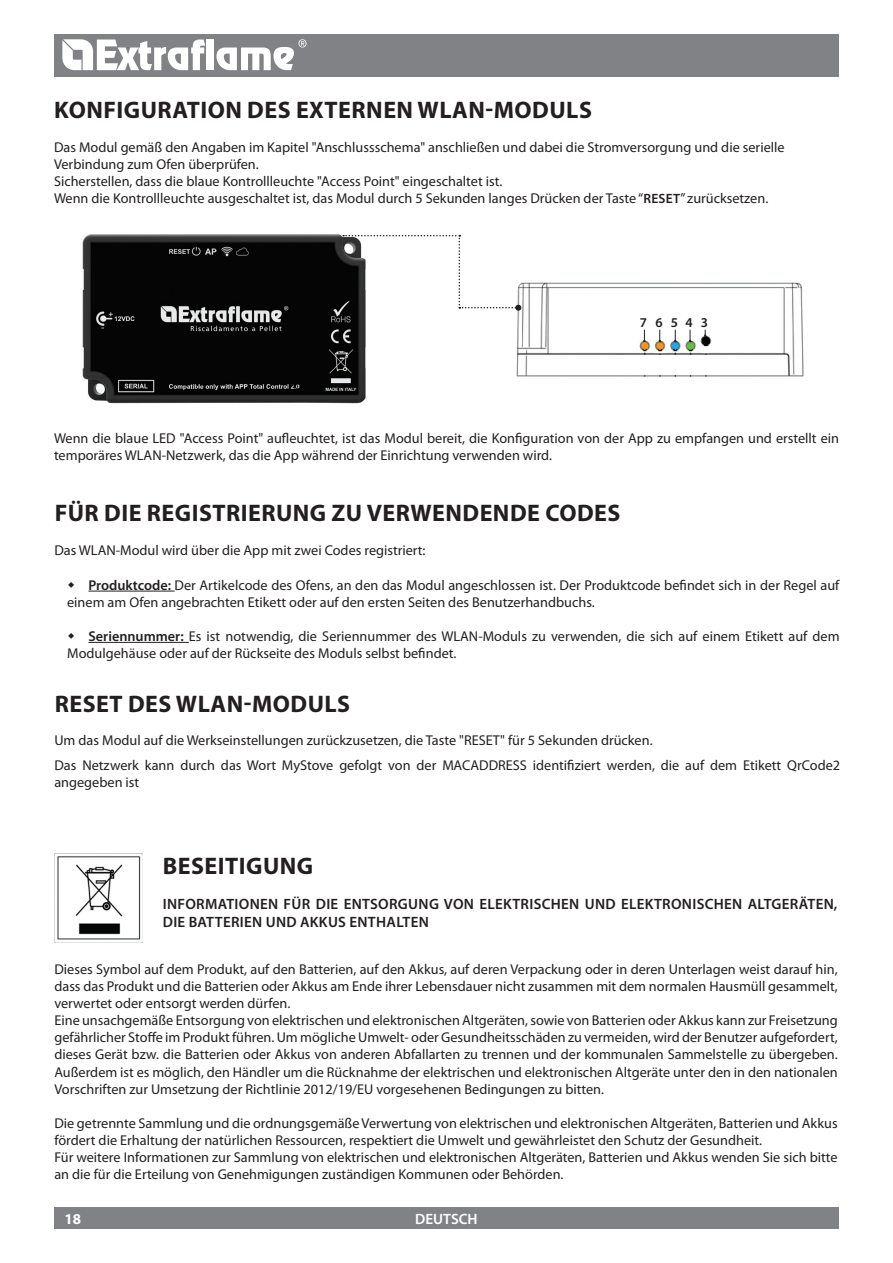
<style>
.page{position:relative;width:893px;height:1263px;background:#fff}
.page>*{position:absolute;margin:0;border:0;box-sizing:border-box;transform-origin:0 0}
.t1{font:700 24px "Myriad Pro";letter-spacing:.02em;color:#231f20}
.t2{font:600 15px "Myriad Pro";letter-spacing:.02em;color:#231f20}
.t3{font:600 15px "Myriad Pro";color:#fff}
.t4{font:700 15px "Myriad Pro";color:#fff}
.t5{font:14.25px/17.1px "Myriad Pro";color:#231f20}
.t6{font:600 13.5px "Myriad Pro";letter-spacing:.595em;color:#231f20}
.s1{font-weight:600;font-size:13.5px}
.s2{font-weight:600}
</style>
<div class="page">
<img style="left:516px;top:282px;width:288px;height:95px">
<svg style="left:643px;top:330px;width:2px;height:12px"></svg>
<svg style="left:659px;top:330px;width:2px;height:12px"></svg>
<svg style="left:674px;top:330px;width:2px;height:12px"></svg>
<svg style="left:689px;top:330px;width:2px;height:12px"></svg>
<svg style="left:704px;top:330px;width:2px;height:7px"></svg>
<img style="left:82px;top:234px;width:284px;height:170px">
<svg style="left:343px;top:235px;width:178px;height:76px"></svg>
<img style="left:54px;top:854px;width:89px;height:88px">
<div style="left:54px;top:34px;width:785px;height:43px;background:#808285"></div>
<div style="left:54px;top:1208px;width:785px;height:21px;background:#808285"></div>
<svg style="left:62px;top:39px;width:143px;height:31px"></svg>
<div style="left:207px;top:40px;width:7px;height:30px;background:#fff"></div>
<svg style="left:216px;top:39px;width:90px;height:31px"></svg>
<hr style="left:88px;top:591px;width:87px;height:1px;background:#231f20">
<hr style="left:88px;top:642px;width:101px;height:1px;background:#231f20">
<h1 class="t1" style="left:54px;top:94px;width:16px">KONF</h1>
<h1 class="t1" style="left:117px;top:94px;width:266px">IGURATION DES EXTERNEN</h1>
<h1 class="t1" style="left:418px;top:94px;width:174px">WLAN-MODULS</h1>
<p class="t5" style="left:54px;top:139px;width:732px">Das Modul gemäß den Angaben im Kapitel "Anschlussschema" anschließen und dabei die Stromversorgung und die serielle Verbindung zum Ofen überprüfen.<br>Sicherstellen, dass die blaue Kontrollleuchte "Access Point" eingeschaltet ist.<br>Wenn die Kontrollleuchte ausgeschaltet ist, das Modul durch 5 Sekunden langes Drücken der Taste “<span class="s1">RESET</span>” zurücksetzen.</p>
<p class="t6" style="left:640px;top:314px;width:70px">76543</p>
<p class="t5" style="left:54px;top:429px;width:787px">Wenn die blaue LED "Access Point" aufleuchtet, ist das Modul bereit, die Konfiguration von der App zu empfangen und erstellt ein temporäres WLAN-Netzwerk, das die App während der Einrichtung verwenden wird.</p>
<h1 class="t1" style="left:55px;top:497px;width:553px">FÜR DIE REGISTRIERUNG ZU VERWEN DEN DE CODES</h1>
<p class="t5" style="left:54px;top:542px;width:373px">Das WLAN-Modul wird über die App mit zwei Codes registriert:</p>
<p class="t5" style="left:67px;top:576px;width:774px;text-indent:21px"><span class="s2">PRODUKTCODE:</span> Der Artikelcode des Ofens, an den das Modul angeschlossen ist. Der Produktcode befindet sich in der Regel auf einem am Ofen angebrachten Etikett oder auf den ersten Seiten des Benutzerhandbuchs.</p>
<p class="t5" style="left:67px;top:627px;width:774px;text-indent:21px"><span class="s2">SERIENNUMMER:</span> Es ist notwendig, die Seriennummer des WLAN-Moduls zu verwenden, die sich auf einem Etikett auf dem<br>Modulgehäuse oder auf der Rückseite des Moduls selbst befindet.</p>
<h1 class="t1" style="left:55px;top:688px;width:295px">RESET DES WLAN-MODULS</h1>
<p class="t5" style="left:54px;top:728px;width:787px;line-height:24.5px">Um das Modul auf die Werkseinstellungen zurückzusetzen, die Taste "RESET" für 5 Sekunden drücken.<br>Das Netzwerk kann durch das Wort MyStove gefolgt von der MACADDRESS identifiziert werden, die auf dem Etikett QrCode2</p>
<p class="t5" style="left:54px;top:773px;width:86px">angegeben ist</p>
<h1 class="t1" style="left:163px;top:850px;width:152px">BESEITIGUNG</h1>
<p class="t2" style="left:163px;top:895px;width:15px">INFORMATIONEN</p>
<p class="t2" style="left:284px;top:895px;width:10px">FÜR</p>
<p class="t2" style="left:316px;top:895px;width:8px">DIE</p>
<p class="t2" style="left:344px;top:895px;width:19px">ENTSORGUNG</p>
<p class="t2" style="left:444px;top:895px;width:11px">VON</p>
<p class="t2" style="left:479px;top:895px;width:10px">ELEKTRISCHEN</p>
<p class="t2" style="left:585px;top:895px;width:11px">UND</p>
<p class="t2" style="left:621px;top:895px;width:10px">ELEKTRONISCHEN</p>
<p class="t2" style="left:748px;top:895px;width:20px">ALTGERÄTEN</p>
<p class="t2" style="left:834px;top:895px;width:5px">,</p>
<p class="t2" style="left:163px;top:913px;width:8px">DIE</p>
<p class="t2" style="left:189px;top:913px;width:18px">BATTERIEN</p>
<p class="t2" style="left:266px;top:913px;width:11px">UND</p>
<p class="t2" style="left:300px;top:913px;width:20px">AKKUS</p>
<p class="t2" style="left:349px;top:913px;width:10px">ENTHALTEN</p>
<p class="t5" style="left:54px;top:960px;width:785px">Dieses Symbol auf dem Produkt, auf den Batterien, auf den Akkus, auf deren Verpackung oder in deren Unterlagen weist darauf hin, dass das Produkt und die Batterien oder Akkus am Ende ihrer Lebensdauer nicht zusammen mit dem normalen Hausmüll gesammelt, verwertet oder entsorgt werden dürfen.<br>Eine unsachgemäße Entsorgung von elektrischen und elektronischen Altgeräten, sowie von Batterien oder Akkus kann zur Freisetzung gefährlicher Stoffe im Produkt führen. Um mögliche Umwelt- oder Gesundheitsschäden zu vermeiden, wird der Benutzer aufgefordert, dieses Gerät bzw. die Batterien oder Akkus von anderen Abfallarten zu trennen und der kommunalen Sammelstelle zu übergeben.<br>Außerdem ist es möglich, den Händler um die Rücknahme der elektrischen und elektronischen Altgeräte unter den in den nationalen Vorschriften zur Umsetzung der Richtlinie 2012/19/EU vorgesehenen Bedingungen zu bitten.</p>
<p class="t5" style="left:54px;top:1114px;width:785px">Die getrennte Sammlung und die ordnungsgemäße Verwertung von elektrischen und elektronischen Altgeräten, Batterien und Akkus fördert die Erhaltung der natürlichen Ressourcen, respektiert die Umwelt und gewährleistet den Schutz der Gesundheit.<br>Für weitere Informationen zur Sammlung von elektrischen und elektronischen Altgeräten, Batterien und Akkus wenden Sie sich bitte an die für die Erteilung von Genehmigungen zuständigen Kommunen oder Behörden.</p>
<p class="t4" style="left:65px;top:1209px;width:18px">18</p>
<p class="t3" style="left:415px;top:1209px;width:64px">DEUTSCH</p>
</div>
